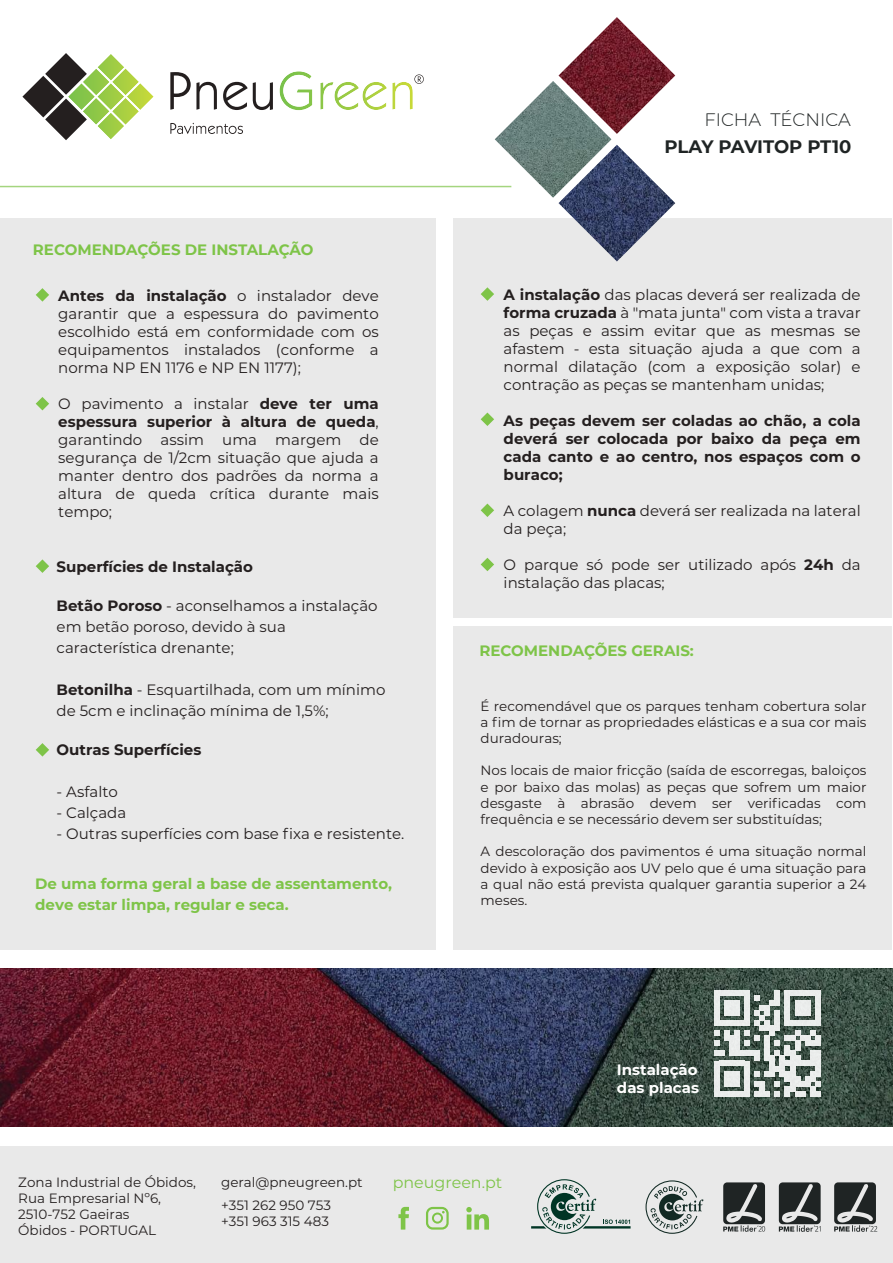
<style>
.page{position:relative;width:893px;height:1263px;background:#fff}
.page>*{position:absolute;margin:0;border:0;box-sizing:border-box;transform-origin:0 0}
.t1{font:700 18px "Montserrat";letter-spacing:-.01em;color:#1f2424}
.t2{font:300 18px "Montserrat";color:#1f2424}
.t3{font:15.9px "Montserrat";color:#7ec448}
.t4{font:15px/18px "Montserrat";color:#241f1f}
.t5{font:700 15px/18px "Montserrat";color:#241f1f;text-align:justify}
.t6{font:700 15px/21px "Montserrat";color:#7ec448}
.t7{font:700 15px/18px "Montserrat";color:#fff}
.t8{font:13.5px/16.2px "Montserrat";color:#241f1f;text-align:justify}
.s1{font-weight:700}
</style>
<div class="page">
<img style="left:0;top:969px;width:893px;height:157px">
<div style="left:453px;top:218px;width:438px;height:399px;background:#e9e9e9"></div>
<div style="left:453px;top:625px;width:438px;height:324px;background:#e9e9e9"></div>
<div style="left:0;top:218px;width:436px;height:731px;background:#e9e9e9"></div>
<svg style="left:170px;top:72px;width:47px;height:38px"></svg>
<svg style="left:223px;top:82px;width:50px;height:28px"></svg>
<svg style="left:280px;top:71px;width:32px;height:39px"></svg>
<svg style="left:320px;top:74px;width:104px;height:36px"></svg>
<svg style="left:170px;top:123px;width:73px;height:11px"></svg>
<svg style="left:22px;top:53px;width:132px;height:87px"></svg>
<img style="left:558px;top:17px;width:117px;height:117px">
<img style="left:495px;top:81px;width:116px;height:117px">
<img style="left:558px;top:145px;width:117px;height:116px">
<hr style="left:0;top:186px;width:511px;height:1px;background:#7ec448">
<svg style="left:714px;top:990px;width:106px;height:106px;background:#a0aaa5"></svg>
<svg style="left:36px;top:288px;width:13px;height:14px"></svg>
<svg style="left:36px;top:397px;width:13px;height:13px"></svg>
<svg style="left:481px;top:287px;width:13px;height:14px"></svg>
<svg style="left:481px;top:412px;width:13px;height:14px"></svg>
<svg style="left:481px;top:558px;width:13px;height:13px"></svg>
<svg style="left:36px;top:559px;width:13px;height:14px"></svg>
<svg style="left:36px;top:743px;width:13px;height:13px"></svg>
<svg style="left:481px;top:504px;width:13px;height:13px"></svg>
<div style="left:0;top:1146px;width:893px;height:117px;background:#e9e9e9"></div>
<svg style="left:779px;top:1182px;width:42px;height:50px"></svg>
<svg style="left:834px;top:1182px;width:43px;height:50px"></svg>
<svg style="left:723px;top:1182px;width:42px;height:50px"></svg>
<svg style="left:645px;top:1180px;width:58px;height:54px"></svg>
<svg style="left:398px;top:1207px;width:11px;height:22px"></svg>
<svg style="left:426px;top:1207px;width:23px;height:22px"></svg>
<svg style="left:466px;top:1207px;width:23px;height:22px"></svg>
<svg style="left:531px;top:1179px;width:100px;height:55px"></svg>
<p class="t6" style="left:33px;top:239px;width:282px">RECOMENDAÇÕES DE INSTALAÇÃO</p>
<p class="t4" style="left:58px;top:287px;width:322px;text-align:justify"><span class="s1">Antes da instalação</span> o instalador deve garantir que a espessura do pavimento escolhido está em conformidade com os equipamentos instalados (conforme a norma NP EN 1176 e NP EN 1177);</p>
<p class="t4" style="left:58px;top:395px;width:322px;text-align:justify">O pavimento a instalar <span class="s1">deve ter uma espessura superior à altura de queda</span>, garantindo assim uma margem de segurança de 1/2cm situação que ajuda a manter dentro dos padrões da norma a altura de queda crítica durante mais tempo;</p>
<p class="t5" style="left:57px;top:558px;width:198px">Superfícies de Instalação</p>
<p class="t4" style="left:57px;top:595px;width:322px;line-height:21px"><span class="s1">Betão Poroso</span> - aconselhamos a instalação em betão poroso, devido à sua característica drenante;</p>
<p class="t4" style="left:57px;top:679px;width:330px;line-height:21px"><span class="s1">Betonilha</span> - Esquartilhada, com um mínimo de 5cm e inclinação mínima de 1,5%;</p>
<p class="t5" style="left:57px;top:741px;width:146px">Outras Superfícies</p>
<p class="t4" style="left:57px;top:783px;width:63px">- Asfalto</p>
<p class="t4" style="left:57px;top:804px;width:71px">- Calçada</p>
<p class="t4" style="left:57px;top:825px;width:349px">- Outras superfícies com base fixa e resistente.</p>
<p class="t6" style="left:35px;top:874px;width:358px">De uma forma geral a base de assentamento, deve estar limpa, regular e seca.</p>
<p class="t2" style="left:704px;top:110px;width:148px">FICHA TÉCNICA</p>
<p class="t1" style="left:664px;top:136px;width:188px">PLAY PAVITOP PT10</p>
<p class="t4" style="left:504px;top:286px;width:359px;text-align:justify"><span class="s1">A instalação</span> das placas deverá ser realizada de <span class="s1">forma cruzada</span> à "mata junta" com vista a travar as peças e assim evitar que as mesmas se afastem - esta situação ajuda a que com a normal dilatação (com a exposição solar) e contração as peças se mantenham unidas;</p>
<p class="t5" style="left:504px;top:413px;width:359px">As peças devem ser coladas ao chão, a cola deverá ser colocada por baixo da peça em cada canto e ao centro, nos espaços com o buraco;</p>
<p class="t4" style="left:504px;top:502px;width:359px">A colagem <span class="s1">nunca</span> deverá ser realizada na lateral da peça;</p>
<p class="t4" style="left:504px;top:556px;width:359px">O parque só pode ser utilizado após <span class="s1">24h</span> da instalação das placas;</p>
<p class="t6" style="left:479px;top:640px;width:216px">RECOMENDAÇÕES GERAIS:</p>
<p class="t8" style="left:481px;top:698px;width:387px">É recomendável que os parques tenham cobertura solar a fim de tornar as propriedades elásticas e a sua cor mais duradouras;</p>
<p class="t8" style="left:481px;top:763px;width:387px">Nos locais de maior fricção (saída de escorregas, baloiços e por baixo das molas) as peças que sofrem um maior desgaste à abrasão devem ser verificadas com frequência e se necessário devem ser substituídas;</p>
<p class="t8" style="left:481px;top:844px;width:387px">A descoloração dos pavimentos é uma situação normal devido à exposição aos UV pelo que é uma situação para a qual não está prevista qualquer garantia superior a 24 meses.</p>
<p class="t7" style="left:617px;top:1061px;width:84px">Instalação das placas</p>
<p class="t8" style="left:18px;top:1174px;width:179px;text-align:left">Zona Industrial de Óbidos,<br>Rua Empresarial Nº6,<br>2510-752 Gaeiras<br>Óbidos - PORTUGAL</p>
<p class="t8" style="left:221px;top:1174px;width:143px">geral@pneugreen.pt</p>
<p class="t3" style="left:393px;top:1173px;width:111px">pneugreen.pt</p>
<p class="t8" style="left:221px;top:1198px;width:112px">+351 262 950 753 +351 963 315 483</p>
</div>
